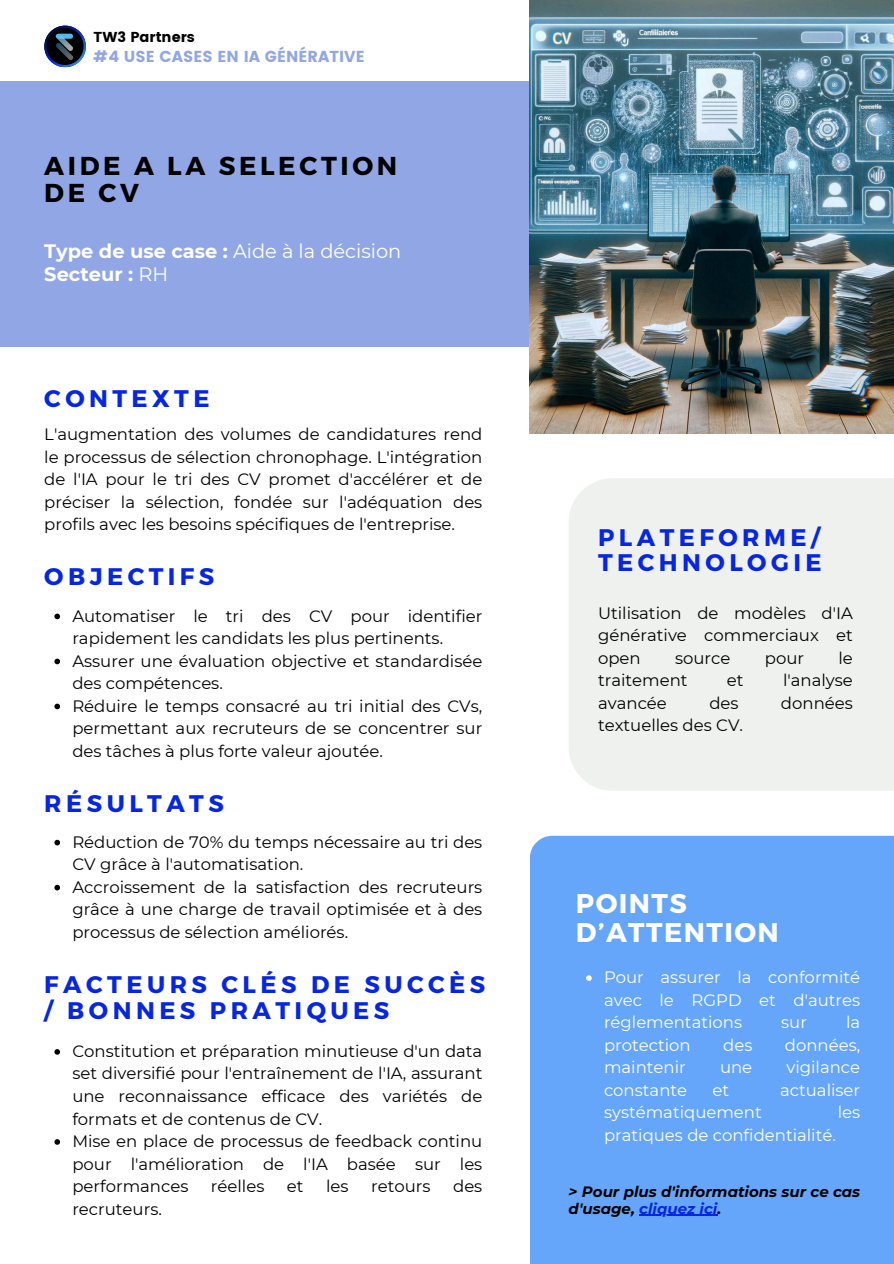
<style>
.page{position:relative;width:894px;height:1264px;background:#fff}
.page>*{position:absolute;margin:0;border:0;box-sizing:border-box;transform-origin:0 0}
.t1{font:700 27px/28.2px "Montserrat";letter-spacing:.055em;color:#fff}
.t2{font:700 25.95px/27px "Montserrat";letter-spacing:.14em;color:#000}
.t3{font:700 24px/25.8px "Montserrat";letter-spacing:.185em;color:#0626e3}
.t4{font:700 19.35px/23.7px "Montserrat";color:#fff}
.t5{font:16.5px/22.5px "Montserrat";color:#000}
.t6{font:16.5px/22.5px "Montserrat";color:#fff;text-align:justify}
.t7{font:15.9px "Poppins";color:#91a7e5}
.t8{font:italic 700 15px/16.8px "Montserrat";color:#000}
.t9{font:14.4px "Poppins";color:#000}
.s1{font-weight:400}
.s2{color:#0626e3}
</style>
<div class="page">
<div style="left:0;top:82px;width:614px;height:265px;background:#91a7e5"></div>
<img style="left:529px;top:0;width:364px;height:433px">
<div style="left:569px;top:478px;width:324px;height:312px;background:#eff1ef"></div>
<div style="left:530px;top:835px;width:363px;height:428px;background:#65a6fa"></div>
<svg style="left:54px;top:839px;width:6px;height:6px"></svg>
<svg style="left:54px;top:884px;width:6px;height:6px"></svg>
<svg style="left:54px;top:613px;width:6px;height:6px"></svg>
<svg style="left:54px;top:658px;width:6px;height:6px"></svg>
<svg style="left:54px;top:703px;width:6px;height:6px"></svg>
<svg style="left:586px;top:975px;width:5px;height:5px"></svg>
<svg style="left:54px;top:1049px;width:6px;height:5px"></svg>
<svg style="left:54px;top:1139px;width:6px;height:5px"></svg>
<svg style="left:44px;top:26px;width:42px;height:41px"></svg>
<img style="left:52px;top:33px;width:26px;height:26px">
<hr style="left:639px;top:1214px;width:78px;height:1px;background:#0626e3">
<p class="t9" style="left:94px;top:28px;width:103px">TW3 Partners</p>
<p class="t7" style="left:94px;top:47px;width:273px">#4 USE CASES EN IA GÉNÉRATIVE</p>
<h2 class="t2" style="left:44px;top:151px;width:354px">AIDE A LA SELECTION<br>DE CV</h2>
<p class="t4" style="left:44px;top:239px;width:358px">Type de use case : <span class="s1">Aide à la décision<br></span>Secteur : <span class="s1">RH</span></p>
<h3 class="t3" style="left:44px;top:384px;width:167px">CONTEXTE</h3>
<p class="t5" style="left:44px;top:423px;width:439px;text-align:justify">L'augmentation des volumes de candidatures rend le processus de sélection chronophage. L'intégration de l'IA pour le tri des CV promet d'accélérer et de préciser la sélection, fondée sur l'adéquation des profils avec les besoins spécifiques de l'entreprise.</p>
<h3 class="t3" style="left:44px;top:562px;width:171px">OBJECTIFS</h3>
<p class="t5" style="left:72px;top:604px;width:411px">Automatiser le tri des CV pour identifier rapidement les candidats les plus pertinents.<br>Assurer une évaluation objective et standardisée des compétences.<br>Réduire le temps consacré au tri initial des CVs, permettant aux recruteurs de se concentrer sur des tâches à plus forte valeur ajoutée.</p>
<h3 class="t3" style="left:44px;top:788px;width:181px">RÉSULTATS</h3>
<p class="t5" style="left:72px;top:830px;width:411px">Réduction de 70% du temps nécessaire au tri des CV grâce à l'automatisation.<br>Accroissement de la satisfaction des recruteurs grâce à une charge de travail optimisée et à des processus de sélection améliorés.</p>
<h3 class="t3" style="left:44px;top:970px;width:442px">FACTEURS CLÉS DE SUCCÈS / BONNES PRATIQUES</h3>
<p class="t5" style="left:72px;top:1039px;width:411px">Constitution et préparation minutieuse d'un data set diversifié pour l'entraînement de l'IA, assurant une reconnaissance efficace des variétés de formats et de contenus de CV.<br>Mise en place de processus de feedback continu pour l'amélioration de l'IA basée sur les performances</p>
<p class="t5" style="left:211px;top:1174px;width:55px">réelles</p>
<p class="t5" style="left:287px;top:1174px;width:18px">et</p>
<p class="t5" style="left:326px;top:1174px;width:24px">les</p>
<p class="t5" style="left:371px;top:1174px;width:61px">retours</p>
<p class="t5" style="left:453px;top:1174px;width:31px">des</p>
<p class="t5" style="left:72px;top:1197px;width:91px">recruteurs.</p>
<h3 class="t3" style="left:598px;top:523px;width:225px">PLATEFORME/<br>TECHNOLOGIE</h3>
<p class="t5" style="left:598px;top:601px;width:256px;text-align:justify">Utilisation de modèles d'IA générative commerciaux et open</p>
<p class="t5" style="left:675px;top:646px;width:57px">source</p>
<p class="t5" style="left:764px;top:646px;width:41px">pour</p>
<p class="t5" style="left:838px;top:646px;width:16px">le</p>
<p class="t5" style="left:598px;top:669px;width:91px">traitement</p>
<p class="t5" style="left:726px;top:669px;width:18px">et</p>
<p class="t5" style="left:782px;top:669px;width:71px">l'analyse</p>
<p class="t5" style="left:598px;top:691px;width:70px">avancée</p>
<p class="t5" style="left:709px;top:691px;width:31px">des</p>
<p class="t5" style="left:780px;top:691px;width:73px">données</p>
<p class="t5" style="left:598px;top:714px;width:146px">textuelles des CV.</p>
<h1 class="t1" style="left:575px;top:888px;width:204px">POINTS<br>D’ATTENTION</h1>
<p class="t6" style="left:604px;top:966px;width:258px">Pour assurer la conformité avec le RGPD et d'autres réglementations</p>
<p class="t6" style="left:781px;top:1011px;width:27px">sur</p>
<p class="t6" style="left:845px;top:1011px;width:16px">la</p>
<p class="t6" style="left:604px;top:1033px;width:88px">protection</p>
<p class="t6" style="left:723px;top:1033px;width:31px">des</p>
<p class="t6" style="left:784px;top:1033px;width:77px">données,</p>
<p class="t6" style="left:604px;top:1056px;width:83px">maintenir</p>
<p class="t6" style="left:719px;top:1056px;width:34px">une</p>
<p class="t6" style="left:786px;top:1056px;width:75px">vigilance</p>
<p class="t6" style="left:604px;top:1078px;width:85px">constante</p>
<p class="t6" style="left:712px;top:1078px;width:18px">et</p>
<p class="t6" style="left:779px;top:1078px;width:82px">actualiser</p>
<p class="t6" style="left:604px;top:1101px;width:159px">systématiquement</p>
<p class="t6" style="left:837px;top:1101px;width:24px">les</p>
<p class="t6" style="left:604px;top:1123px;width:233px">pratiques de confidentialité.</p>
<p class="t8" style="left:568px;top:1183px;width:293px">&gt; Pour plus d'informations sur ce cas d'usage, <span class="s2">cliquez ici</span>.</p>
</div>
